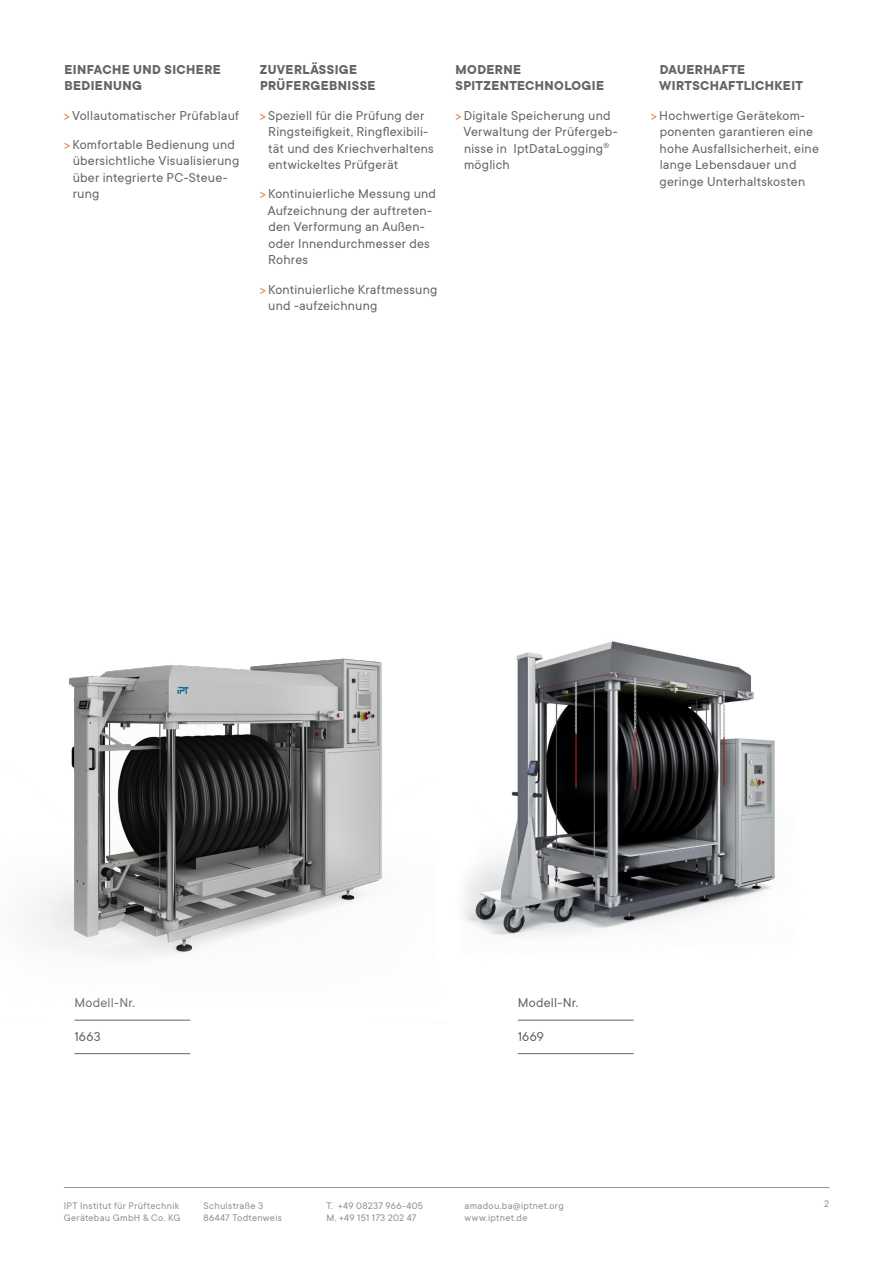
<style>
.page{position:relative;width:893px;height:1263px;background:#fff}
.page>*{position:absolute;margin:0;border:0;box-sizing:border-box;transform-origin:0 0}
.IPT_9_5PT_Grundschri{font:14.25px/16.5px "TT Commons";letter-spacing:.015em;color:#63656a}
.IPT_9_5PT_Kleine-Hea{font:700 14.25px/16.5px "TT Commons";letter-spacing:.03em;color:#63656a}
.t1{font:10.5px/12.8px "TT Commons";letter-spacing:.025em;color:#909094}
.s1{color:#f26f39}
</style>
<div class="page">
<hr style="left:64px;top:1187px;width:765px;height:1px;background:#909094">
<hr style="left:518px;top:1020px;width:116px;height:1px;background:#63656a">
<hr style="left:518px;top:1053px;width:116px;height:1px;background:#63656a">
<hr style="left:74px;top:1053px;width:116px;height:1px;background:#63656a">
<img style="left:34px;top:658px;width:348px;height:363px">
<img style="left:464px;top:641px;width:311px;height:297px">
<p class="IPT_9_5PT_Kleine-Hea" style="left:64px;top:61px;width:158px">EINFACHE UND SICHERE<br>BEDIENUNG</p>
<p class="IPT_9_5PT_Grundschri" style="left:64px;top:106px;width:177px"><span class="s1">&gt;</span> Vollautomatischer Prüfablauf</p>
<p class="IPT_9_5PT_Grundschri" style="left:73px;top:136px;width:168px;text-indent:-9px"><span class="s1">&gt;</span> Komfortable Bedienung und übersichtliche Visualisierung über integrierte PC-Steue&shy;rung</p>
<p class="IPT_9_5PT_Kleine-Hea" style="left:260px;top:61px;width:117px">ZUVERLÄSSIGE<br>PRÜFERGEBNISSE</p>
<p class="IPT_9_5PT_Grundschri" style="left:268px;top:106px;width:167px;text-indent:-8px"><span class="s1">&gt;</span> Speziell für die Prüfung der<br>Ringsteifigkeit, Ringflexibili&shy;tät und des Kriechverhaltens entwickeltes Prüfgerät</p>
<p class="IPT_9_5PT_Grundschri" style="left:268px;top:185px;width:170px;text-indent:-8px"><span class="s1">&gt;</span> Kontinuierliche Messung und<br>Aufzeichnung der auftreten&shy;den Verformung an Außen&shy;oder Innendurchmesser des<br>Rohres</p>
<p class="IPT_9_5PT_Grundschri" style="left:268px;top:280px;width:171px;text-indent:-9px"><span class="s1">&gt;</span> Kontinuierliche Kraftmessung und -aufzeichnung</p>
<p class="IPT_9_5PT_Kleine-Hea" style="left:456px;top:61px;width:150px">MODERNE<br>SPITZENTECHNOLOGIE</p>
<p class="IPT_9_5PT_Grundschri" style="left:463px;top:106px;width:156px;text-indent:-8px"><span class="s1">&gt;</span>Digitale Speicherung und<br>Verwaltung der Prüfergeb&shy;nisse in IptDataLogging<sup>® </sup>möglich</p>
<p class="IPT_9_5PT_Kleine-Hea" style="left:659px;top:61px;width:145px">DAUERHAFTE<br>WIRTSCHAFTLICHKEIT</p>
<p class="IPT_9_5PT_Grundschri" style="left:660px;top:106px;width:161px;text-indent:-9px"><span class="s1">&gt;</span>Hochwertige Gerätekom&shy;ponenten garantieren eine hohe Ausfallsicherheit, eine lange Lebensdauer und geringe Unterhaltskosten</p>
<p class="IPT_9_5PT_Grundschri" style="left:74px;top:994px;width:62px">Modell-Nr.</p>
<p class="IPT_9_5PT_Grundschri" style="left:74px;top:1027px;width:28px">1663</p>
<p class="IPT_9_5PT_Grundschri" style="left:518px;top:994px;width:62px">Modell-Nr.</p>
<p class="IPT_9_5PT_Grundschri" style="left:518px;top:1027px;width:28px">1669</p>
<p class="t1" style="left:64px;top:1198px;width:117px">IPT Institut für Prüftechnik</p>
<p class="t1" style="left:824px;top:1197px;width:7px">2</p>
<p class="t1" style="left:64px;top:1211px;width:118px">Gerätebau GmbH &amp; Co. KG</p>
<p class="t1" style="left:204px;top:1198px;width:80px">Schulstraße 3<br>86447 Todtenweis</p>
<p class="t1" style="left:326px;top:1198px;width:98px">T. +49 08237 966-405<br>M. +49 151 173 202 47</p>
<p class="t1" style="left:465px;top:1198px;width:101px">amadou.ba@iptnet.org www.iptnet.de</p>
</div>
